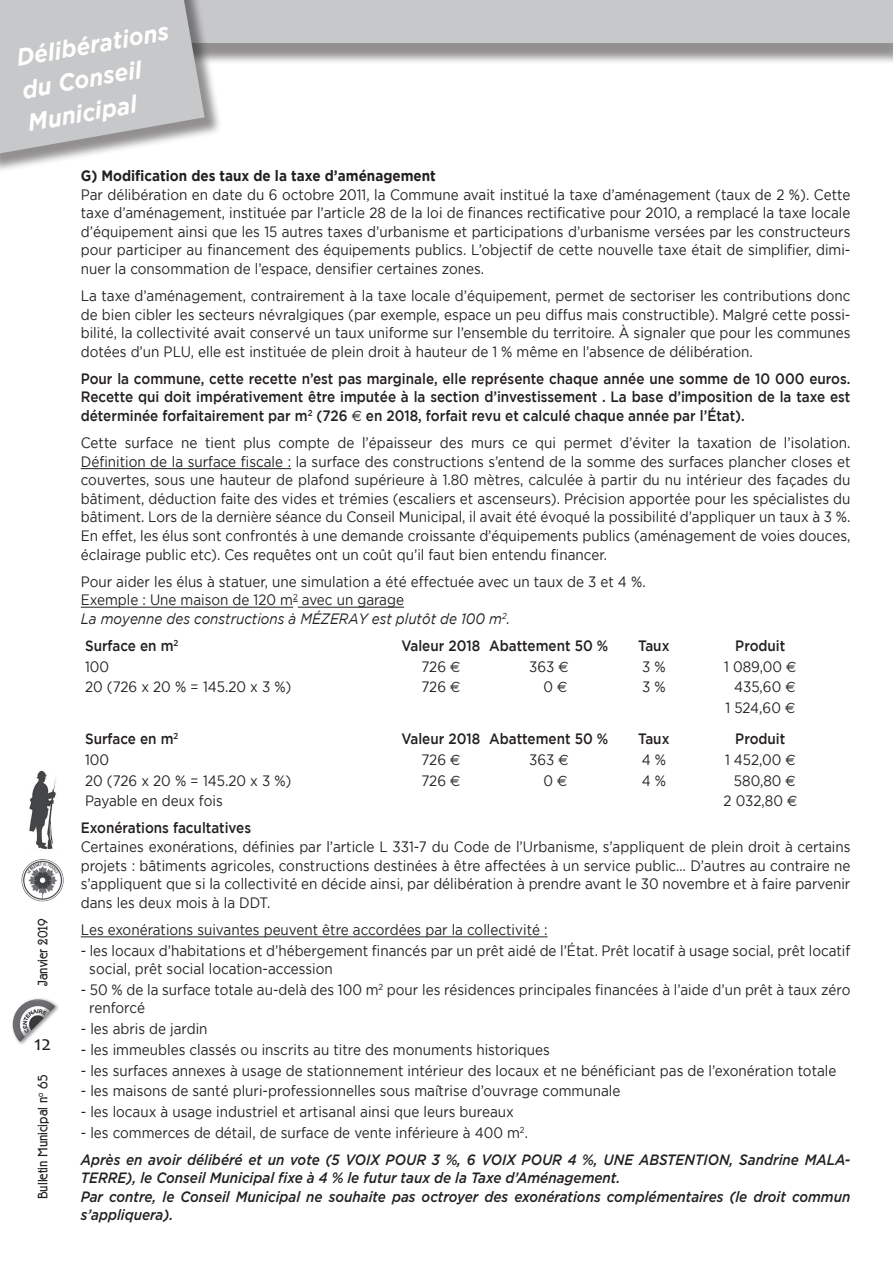
<style>
.page{position:relative;width:893px;height:1263px;background:#fff}
.page>*{position:absolute;margin:0;border:0;box-sizing:border-box;transform-origin:0 0}
.t1{font:italic 700 24px/33px "Gotham";color:#fff;scale:.95 1}
.t2{font:21px "Candara";color:#231f20}
.Texte{font:15px/18.6px "Gotham";color:#231f20;text-align:justify;scale:.9 1}
.Texte-2{font:500 15px/18.6px "Gotham";color:#231f20;text-align:justify;scale:.9 1}
.Texte-3{font:italic 500 15px/18.6px "Gotham";color:#231f20;scale:.9 1}
.Texte-4{font:italic 15px "Gotham";color:#231f20;scale:.9 1}
.Titre{font:700 15px "Gotham";color:#231f20;scale:.9 1}
.t3{font:300 13.5px "Berliner Grotesk";color:#231f20}
.s1{font-family:"Euro Sans";font-weight:400}
.s2{font-family:"Euro Sans"}
</style>
<div class="page">
<div style="left:0;top:0;width:893px;height:66px;background:#231f20;opacity:.5"></div>
<div style="left:0;top:0;width:893px;height:43px;background:#c7c8ca"></div>
<div style="left:0;top:0;width:223px;height:174px;background:#231f20;opacity:.5"></div>
<svg style="left:0;top:0;width:205px;height:156px"></svg>
<img style="left:21px;top:859px;width:43px;height:42px;border-radius:21px">
<img style="left:29px;top:770px;width:27px;height:80px">
<div style="left:11px;top:997px;width:49px;height:49px;background:#231f20;opacity:.5"></div>
<img style="left:13px;top:999px;width:42px;height:43px">
<hr style="left:81px;top:468px;width:210px;height:1px;background:#231f20">
<hr style="left:81px;top:607px;width:212px;height:1px;background:#231f20">
<hr style="left:298px;top:607px;width:106px;height:1px;background:#231f20">
<hr style="left:81px;top:936px;width:467px;height:1px;background:#231f20">
<h1 class="t1" style="left:14px;top:41px;width:164px;rotate:-10deg">Délibérations du Conseil<br>Municipal</h1>
<p class="t3" style="left:35px;top:986px;width:69px;rotate:-90deg">Janvier 2019</p>
<h2 class="t2" style="left:34px;top:1031px;width:19px">12</h2>
<p class="t3" style="left:35px;top:1199px;width:126px;rotate:-90deg">Bulletin Municipal n<sup>o</sup> 65</p>
<p class="Titre" style="left:81px;top:167px;width:396px">G) Modification des taux de la taxe d’aménagement</p>
<p class="Texte" style="left:81px;top:185px;width:857px">Par délibération en date du 6 octobre 2011, la Commune avait institué la taxe d’aménagement (taux de 2 %). Cette taxe d’aménagement, instituée par l’article 28 de la loi de finances rectificative pour 2010, a remplacé la taxe locale d’équipement ainsi que les 15 autres taxes d’urbanisme et participations d’urbanisme versées par les constructeurs pour participer au financement des équipements publics. L’objectif de cette nouvelle taxe était de simplifier, dimi&shy;nuer la consommation de l’espace, densifier certaines zones.</p>
<p class="Texte" style="left:81px;top:286px;width:857px">La taxe d’aménagement, contrairement à la taxe locale d’équipement, permet de sectoriser les contributions donc de bien cibler les secteurs névralgiques (par exemple, espace un peu diffus mais constructible). Malgré cette possi&shy;bilité, la collectivité avait conservé un taux uniforme sur l’ensemble du territoire. À signaler que pour les communes dotées d’un PLU, elle est instituée de plein droit à hauteur de 1 % même en l’absence de délibération.</p>
<p class="Texte-2" style="left:81px;top:369px;width:857px">Pour la commune, cette recette n’est pas marginale, elle représente chaque année une somme de 10 000 euros.<br>Recette qui doit impérativement être imputée à la section d’investissement . La base d’imposition de la taxe est déterminée forfaitairement par m<sup>2</sup> (726 <span class="s1">E</span> en 2018, forfait revu et calculé chaque année par l’État).</p>
<p class="Texte" style="left:81px;top:433px;width:857px">Cette surface ne tient plus compte de l’épaisseur des murs ce qui permet d’éviter la taxation de l’isolation.<br>Définition de la surface fiscale : la surface des constructions s’entend de la somme des surfaces plancher closes et couvertes, sous une hauteur de plafond supérieure à 1.80 mètres, calculée à partir du nu intérieur des façades du bâtiment, déduction faite des vides et trémies (escaliers et ascenseurs). Précision apportée pour les spécialistes du bâtiment. Lors de la dernière séance du Conseil Municipal, il avait été évoqué la possibilité d’appliquer un taux à 3 %.<br>En effet, les élus sont confrontés à une demande croissante d’équipements publics (aménagement de voies douces, éclairage public etc). Ces requêtes ont un coût qu’il faut bien entendu financer.</p>
<p class="Texte" style="left:81px;top:572px;width:629px">Pour aider les élus à statuer, une simulation a été effectuée avec un taux de 3 et 4 %.</p>
<p class="Texte" style="left:81px;top:590px;width:361px">Exemple : Une maison de 120 m<sup>2</sup> avec un garage</p>
<p class="Texte-4" style="left:81px;top:610px;width:479px">La moyenne des constructions à MÉZERAY est plutôt de 100 m<sup>2</sup>.</p>
<p class="Texte-2" style="left:85px;top:636px;width:105px">Surface en m<sup>2</sup></p>
<p class="Texte-2" style="left:401px;top:636px;width:232px">Valeur 2018 Abattement 50 %</p>
<p class="Texte-2" style="left:638px;top:636px;width:36px">Taux</p>
<p class="Texte-2" style="left:735px;top:636px;width:57px">Produit</p>
<p class="Texte" style="left:85px;top:657px;width:28px">100</p>
<p class="Texte" style="left:421px;top:657px;width:45px">726 <span class="s2">€</span></p>
<p class="Texte" style="left:529px;top:657px;width:45px">363 <span class="s2">€</span></p>
<p class="Texte" style="left:642px;top:657px;width:28px">3 %</p>
<p class="Texte" style="left:724px;top:657px;width:82px">1 089,00 <span class="s2">€</span></p>
<p class="Texte" style="left:85px;top:677px;width:231px">20 (726 x 20 % = 145.20 x 3 %)</p>
<p class="Texte" style="left:421px;top:677px;width:45px">726 <span class="s2">€</span></p>
<p class="Texte" style="left:543px;top:677px;width:28px">0 <span class="s2">€</span></p>
<p class="Texte" style="left:642px;top:677px;width:28px">3 %</p>
<p class="Texte" style="left:734px;top:677px;width:70px">435,60 <span class="s2">€</span></p>
<p class="Texte" style="left:725px;top:698px;width:79px">1 524,60 <span class="s2">€</span></p>
<p class="Texte-2" style="left:85px;top:729px;width:105px">Surface en m<sup>2</sup></p>
<p class="Texte-2" style="left:401px;top:729px;width:232px">Valeur 2018 Abattement 50 %</p>
<p class="Texte-2" style="left:638px;top:729px;width:36px">Taux</p>
<p class="Texte-2" style="left:735px;top:729px;width:57px">Produit</p>
<p class="Texte" style="left:85px;top:750px;width:28px">100</p>
<p class="Texte" style="left:421px;top:750px;width:45px">726 <span class="s2">€</span></p>
<p class="Texte" style="left:529px;top:750px;width:45px">363 <span class="s2">€</span></p>
<p class="Texte" style="left:642px;top:750px;width:29px">4 %</p>
<p class="Texte" style="left:725px;top:750px;width:80px">1 452,00 <span class="s2">€</span></p>
<p class="Texte" style="left:85px;top:771px;width:231px">20 (726 x 20 % = 145.20 x 3 %)</p>
<p class="Texte" style="left:421px;top:771px;width:45px">726 <span class="s2">€</span></p>
<p class="Texte" style="left:543px;top:771px;width:28px">0 <span class="s2">€</span></p>
<p class="Texte" style="left:642px;top:771px;width:29px">4 %</p>
<p class="Texte" style="left:734px;top:771px;width:70px">580,80 <span class="s2">€</span></p>
<p class="Texte" style="left:85px;top:791px;width:154px">Payable en deux fois</p>
<p class="Texte" style="left:723px;top:791px;width:83px">2 032,80 <span class="s2">€</span></p>
<p class="Texte-2" style="left:81px;top:818px;width:191px">Exonérations facultatives</p>
<p class="Texte" style="left:81px;top:837px;width:857px">Certaines exonérations, définies par l’article L 331-7 du Code de l’Urbanisme, s’appliquent de plein droit à certains projets : bâtiments agricoles, constructions destinées à être affectées à un service public… D’autres au contraire ne s’appliquent que si la collectivité en décide ainsi, par délibération à prendre avant le 30 novembre et à faire parvenir dans les deux mois à la DDT.</p>
<p class="Texte" style="left:81px;top:920px;width:520px">Les exonérations suivantes peuvent être accordées par la collectivité :</p>
<p class="Texte" style="left:89px;top:941px;width:847px;text-indent:-9px">- les locaux d’habitations et d’hébergement financés par un prêt aidé de l’État. Prêt locatif à usage social, prêt locatif social, prêt social location-accession</p>
<p class="Texte" style="left:89px;top:980px;width:847px;text-indent:-9px">- 50 % de la surface totale au-delà des 100 m<sup>2</sup> pour les résidences principales financées à l’aide d’un prêt à taux zéro renforcé</p>
<p class="Texte" style="left:81px;top:1019px;width:142px">- les abris de jardin</p>
<p class="Texte" style="left:81px;top:1040px;width:523px">- les immeubles classés ou inscrits au titre des monuments historiques</p>
<p class="Texte" style="left:81px;top:1061px;width:841px">- les surfaces annexes à usage de stationnement intérieur des locaux et ne bénéficiant pas de l’exonération totale</p>
<p class="Texte" style="left:81px;top:1081px;width:601px">- les maisons de santé pluri-professionnelles sous maîtrise d’ouvrage communale</p>
<p class="Texte" style="left:81px;top:1102px;width:483px">- les locaux à usage industriel et artisanal ainsi que leurs bureaux</p>
<p class="Texte" style="left:81px;top:1123px;width:498px">- les commerces de détail, de surface de vente inférieure à 400 m<sup>2</sup>.</p>
<p class="Texte-3" style="left:81px;top:1150px;width:857px">Après en avoir délibéré et un vote (5 VOIX POUR 3 %, 6 VOIX POUR 4 %, UNE ABSTENTION, Sandrine MALA-<br>TERRE), le Conseil Municipal fixe à 4 % le futur taux de la Taxe d’Aménagement.</p>
<p class="Texte-3" style="left:81px;top:1187px;width:857px">Par contre, le Conseil Municipal ne souhaite pas octroyer des exonérations complémentaires (le droit commun s’appliquera).</p>
</div>
